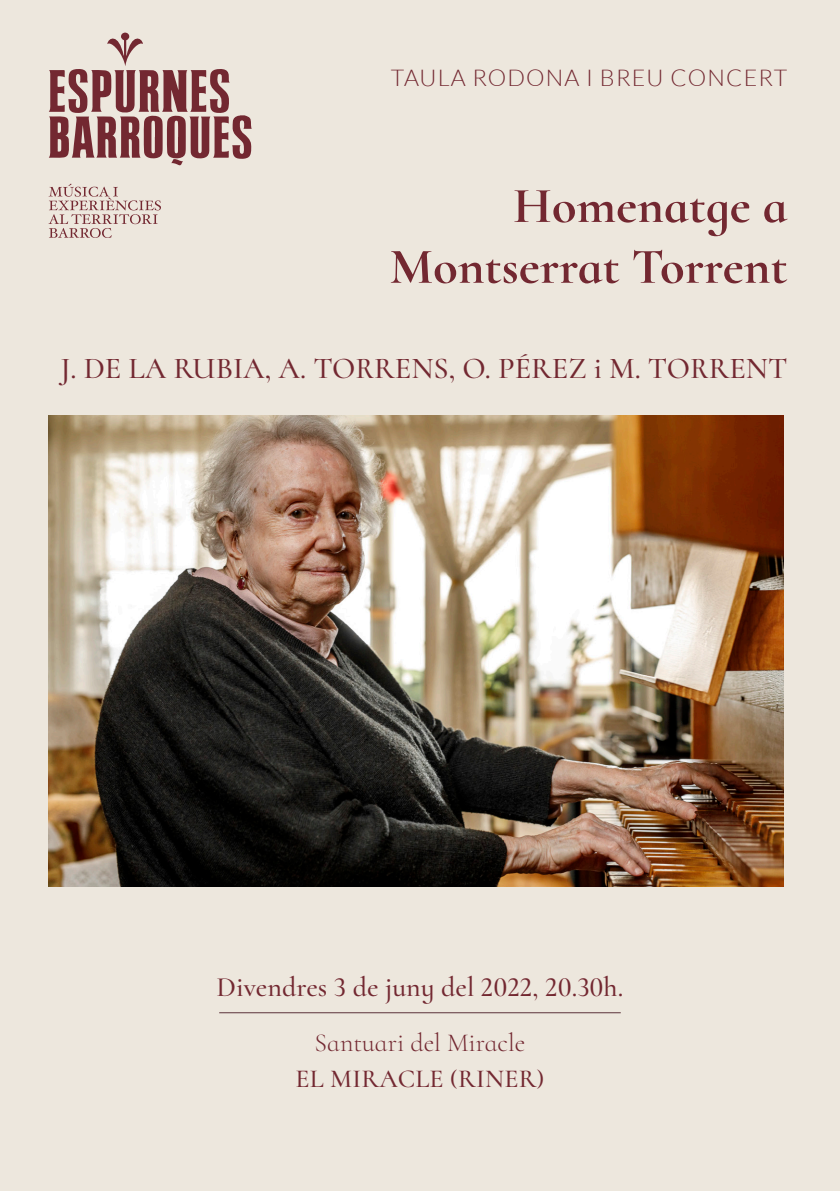
<style>
.page{position:relative;width:840px;height:1191px;background:#fff}
.page>*{position:absolute;margin:0;border:0;box-sizing:border-box;transform-origin:0 0}
.t1{font:700 50.6px "Cormorant Infant";color:#732831}
.t2{font:500 30.4px "Cormorant Infant";color:#732831}
.t3{font:500 28px "Cormorant Infant";color:#732831}
.t4{font:300 26px "Cormorant Infant";color:#732831}
.t5{font:500 26px "Cormorant Infant";letter-spacing:.01em;color:#732831}
.t6{font:300 23.2px "Lato";letter-spacing:.05em;color:#732831}
</style>
<div class="page">
<div style="left:0;top:0;width:839px;height:1191px;background:#ede7dd"></div>
<img style="left:48px;top:415px;width:735px;height:471px">
<hr style="left:219px;top:1012px;width:401px;height:1px;background:#5c333a">
<svg style="left:48px;top:184px;width:113px;height:54px"></svg>
<svg style="left:49px;top:33px;width:202px;height:133px"></svg>
<p class="t6" style="left:390px;top:65px;width:398px">TAULA RODONA I BREU CONCERT</p>
<p class="t1" style="left:512px;top:174px;width:276px">Homenatge a</p>
<p class="t1" style="left:389px;top:235px;width:399px">Montserrat Torrent</p>
<p class="t2" style="left:60px;top:350px;width:728px">J. DE LA RUBIA, A. TORRENS, O. PÉREZ i M. TORRENT</p>
<p class="t3" style="left:216px;top:969px;width:408px">Divendres 3 de juny del 2022, 20.30h.</p>
<p class="t4" style="left:314px;top:1027px;width:212px">Santuari del Miracle</p>
<p class="t5" style="left:295px;top:1062px;width:250px">EL MIRACLE (RINER)</p>
</div>
